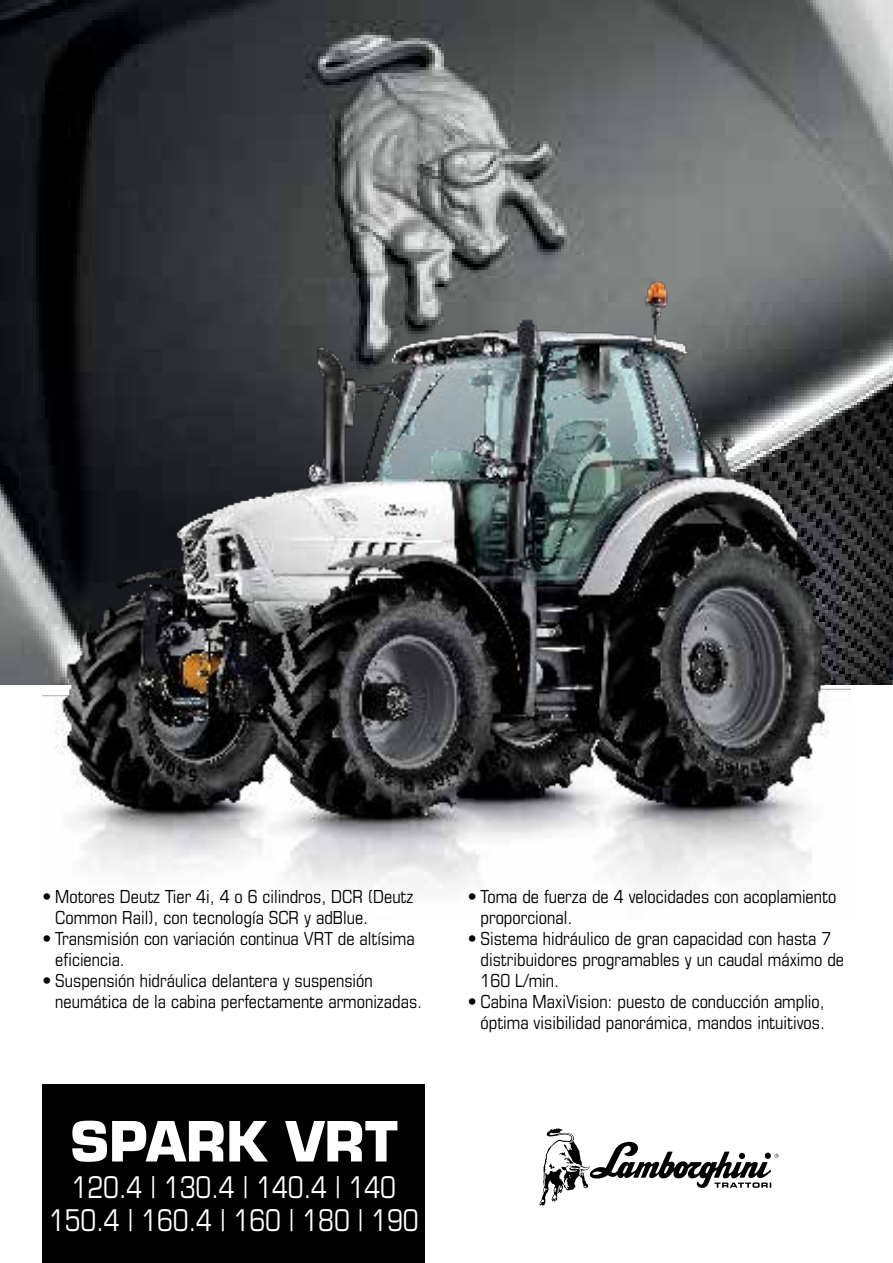
<style>
.page{position:relative;width:893px;height:1263px;background:#fff}
.page>*{position:absolute;margin:0;border:0;box-sizing:border-box;transform-origin:0 0}
.t1{font:700 54px "Eurostile LTCE";color:#fff}
.t2{font:condensed 30px/33px "Eurostile LTCE";letter-spacing:-.005em;color:#fff;text-align:center;scale:.95 1}
.t3{font:condensed 18px/21px "Eurostile LTCE";color:#000}
</style>
<div class="page">
<img style="left:0;top:0;width:893px;height:685px">
<img style="left:43px;top:252px;width:807px;height:636px">
<svg style="left:539px;top:1128px;width:240px;height:78px"></svg>
<div style="left:43px;top:1084px;width:382px;height:179px;background:#000"></div>
<p class="t3" style="left:55px;top:886px;width:360px;text-indent:-13px">• Motores Deutz Tier 4i, 4 o 6 cilindros, DCR (Deutz<br>Common Rail), con tecnología SCR y adBlue.</p>
<p class="t3" style="left:55px;top:928px;width:361px;text-indent:-13px">• Transmisión con variación continua VRT de altísima eficiencia.</p>
<p class="t3" style="left:55px;top:970px;width:368px;text-indent:-13px">• Suspensión hidráulica delantera y suspensión neumática de la cabina perfectamente armonizadas.</p>
<h1 class="t1" style="left:70px;top:1108px;width:329px">SPARK VRT</h1>
<h2 class="t2" style="left:49px;top:1170px;width:391px">120.4 | 130.4 | 140.4 | 140<br>150.4 | 160.4 | 160 | 180 | 190</h2>
<p class="t3" style="left:480px;top:886px;width:357px;text-indent:-13px">• Toma de fuerza de 4 velocidades con acoplamiento proporcional.</p>
<p class="t3" style="left:480px;top:928px;width:365px;text-indent:-13px">• Sistema hidráulico de gran capacidad con hasta 7 distribuidores programables y un caudal máximo de<br>160 L/min.</p>
<p class="t3" style="left:468px;top:991px;width:359px;text-align:right">• Cabina MaxiVision: puesto de conducción amplio, óptima visibilidad panorámica, mandos intuitivos.</p>
</div>
